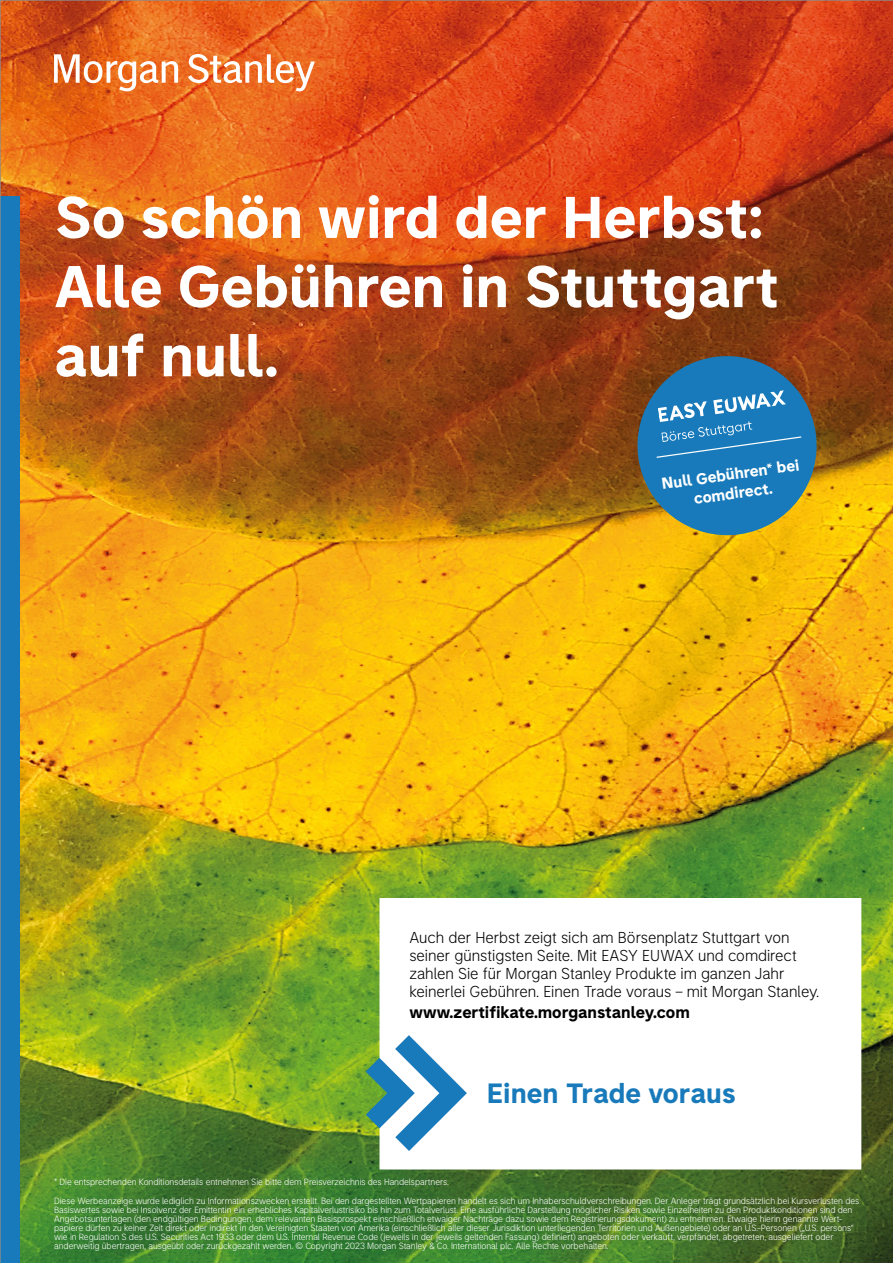
<style>
.page{position:relative;width:893px;height:1263px;background:#fff}
.page>*{position:absolute;margin:0;border:0;box-sizing:border-box;transform-origin:0 0}
.t1{font:700 58.65px/69.2px "Morgan Stanley Sans";color:#fff}
.t2{font:700 27.9px "Morgan Stanley Sans";letter-spacing:-.005em;color:#187aba}
.t3{font:700 16.5px "Morgan Stanley Sans";color:#000}
.t4{font:300 15.75px/18px "Morgan Stanley Sans";color:#000}
.t5{font:700 15.75px/19.2px "Morgan Stanley Sans";color:#fff;text-align:center}
.t6{font:300 9px/9px "Morgan Stanley Sans";letter-spacing:-.005em;color:#fff}
</style>
<div class="page">
<img style="left:0;top:0;width:893px;height:1263px">
<h1 class="t1" style="left:54px;top:181px;width:726px">So schön wird der Herbst:<br>Alle Gebühren in Stuttgart auf null.</h1>
<h3 class="t5" style="left:660px;top:474px;width:140px;rotate:-8deg">Null Gebühren* bei comdirect.</h3>
<h3 class="t4" style="left:409px;top:928px;width:411px">Auch der Herbst zeigt sich am Börsenplatz Stuttgart von seiner günstigsten Seite. Mit EASY EUWAX und comdirect zahlen Sie für Morgan Stanley Produkte im ganzen Jahr keinerlei Gebühren. Einen Trade voraus – mit Morgan Stanley.</h3>
<h3 class="t3" style="left:409px;top:1002px;width:282px">www.zertifikate.morganstanley.com</h3>
<h2 class="t2" style="left:487px;top:1075px;width:250px">Einen Trade voraus</h2>
<p class="t6" style="left:54px;top:1173px;width:807px;line-height:18px">* Die entsprechenden Konditionsdetails entnehmen Sie bitte dem Preisverzeichnis des Handelspartners.<br>Diese Werbeanzeige wurde lediglich zu Informationszwecken erstellt. Bei den dargestellten Wertpapieren handelt es sich um Inhaberschuldverschreibungen. Der Anleger trägt grundsätzlich bei Kursverlusten des</p>
<p class="t6" style="left:54px;top:1204px;width:801px">Basiswertes sowie bei Insolvenz der Emittentin ein erhebliches Kapitalverlustrisiko bis hin zum Totalverlust. Eine ausführliche Darstellung möglicher Risiken sowie Einzelheiten zu den Produktkonditionen sind den Angebotsunterlagen (den endgültigen Bedingungen, dem relevanten Basisprospekt einschließlich etwaiger Nachträge dazu sowie dem Registrierungsdokument) zu entnehmen. Etwaige hierin genannte Wert&shy;papiere dürfen zu keiner Zeit direkt oder indirekt in den Vereinigten Staaten von Amerika (einschließlich aller dieser Jurisdiktion unterliegenden Territorien und Außengebiete) oder an U.S.-Personen („U.S. persons“ wie in Regulation S des U.S. Securities Act 1933 oder dem U.S. Internal Revenue Code (jeweils in der jeweils geltenden Fassung) definiert) angeboten oder verkauft, verpfändet, abgetreten, ausgeliefert oder anderweitig übertragen, ausgeübt oder zurückgezahlt werden. © Copyright 2023 Morgan Stanley &amp; Co. International plc. Alle Rechte vorbehalten.</p>
</div>
